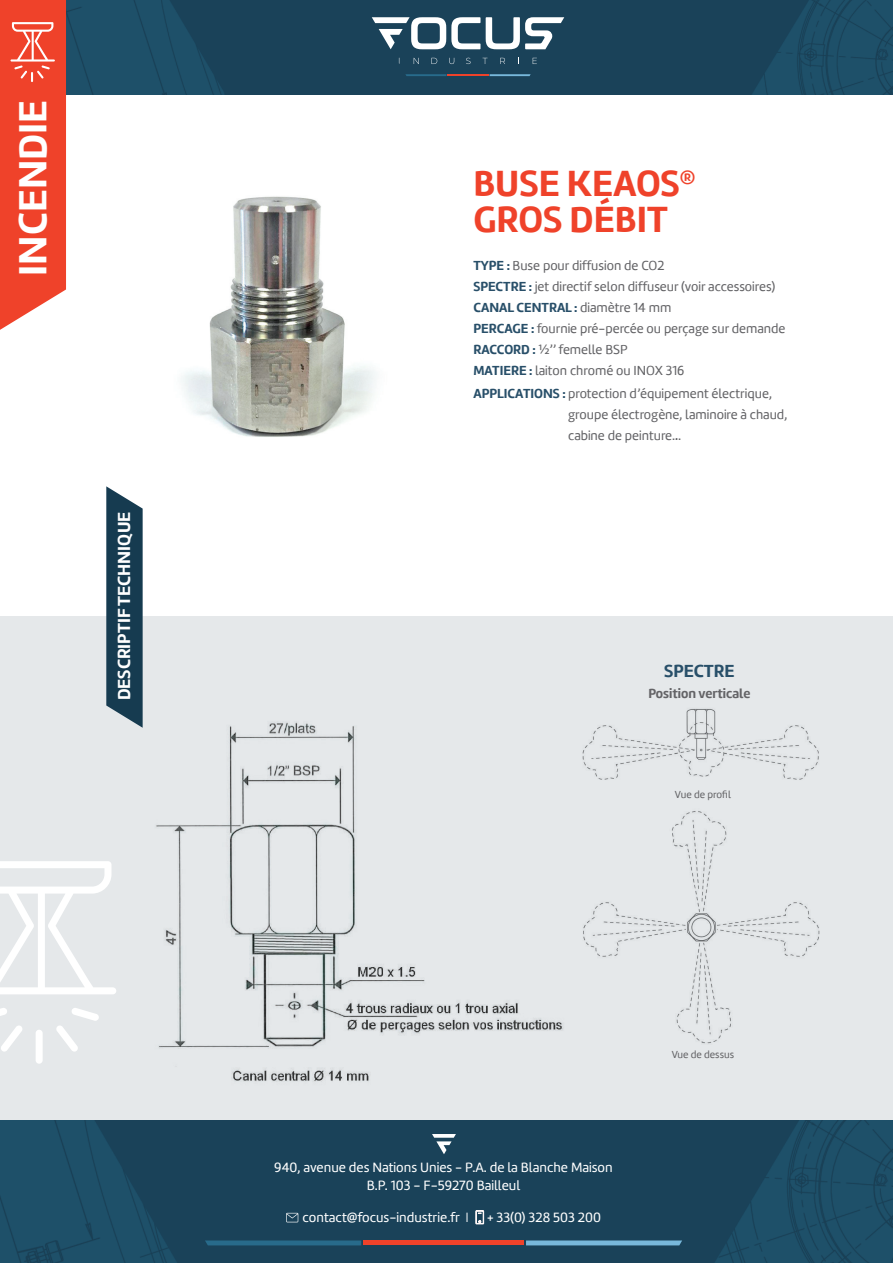
<style>
.page{position:relative;width:893px;height:1263px;background:#fff}
.page>*{position:absolute;margin:0;border:0;box-sizing:border-box;transform-origin:0 0}
.t1{font:40.5px "Amelia Basic Bold";color:#fff}
.t2{font:37.5px/36px "Amelia Basic Bold";color:#ef422a}
.t3{font:18px "Amelia Basic Bold";color:#fff}
.t4{font:18px "Amelia Basic Bold";color:#284f69}
.t5{font:13.95px/18px "Amelia Basic";color:#fff;text-align:center}
.t6{font:13.5px/21px "Amelia Basic";color:#636366}
.t7{font:13.5px "Amelia Basic Bold";color:#284f69}
.t8{font:13.5px "Amelia Basic Bold";color:#636366}
.t9{font:10.5px "Amelia Basic";color:#636366}
.s1{font-family:"Amelia Basic Bold";color:#284f69}
.s2{font-family:"Amelia Basic";color:#636366}
.s3{font-family:"Amelia Basic Light"}
</style>
<div class="page">
<div style="left:0;top:617px;width:893px;height:509px;background:#e5e8ea"></div>
<img style="left:66px;top:0;width:827px;height:95px">
<img style="left:0;top:1121px;width:893px;height:142px">
<svg style="left:372px;top:17px;width:108px;height:32px"></svg>
<svg style="left:414px;top:58px;width:5px;height:6px"></svg>
<svg style="left:431px;top:58px;width:6px;height:6px"></svg>
<svg style="left:449px;top:58px;width:5px;height:6px"></svg>
<svg style="left:466px;top:58px;width:5px;height:6px"></svg>
<svg style="left:483px;top:58px;width:4px;height:6px"></svg>
<svg style="left:500px;top:58px;width:5px;height:6px"></svg>
<svg style="left:533px;top:58px;width:4px;height:6px"></svg>
<svg style="left:405px;top:74px;width:42px;height:2px"></svg>
<hr style="left:447px;top:74px;width:42px;height:2px;background:#ef422a">
<svg style="left:490px;top:74px;width:41px;height:2px"></svg>
<svg style="left:486px;top:17px;width:78px;height:32px"></svg>
<svg style="left:476px;top:1210px;width:8px;height:14px"></svg>
<svg style="left:286px;top:1213px;width:12px;height:9px"></svg>
<svg style="left:205px;top:1240px;width:156px;height:5px"></svg>
<div style="left:364px;top:1240px;width:160px;height:5px;background:#ef422a"></div>
<svg style="left:526px;top:1240px;width:156px;height:5px"></svg>
<svg style="left:432px;top:1134px;width:24px;height:20px"></svg>
<svg style="left:0;top:861px;width:97px;height:133px"></svg>
<div style="left:36px;top:1030px;width:7px;height:34px;background:#fff;border-radius:4px"></div>
<svg style="left:56px;top:1008px;width:41px;height:43px"></svg>
<svg style="left:0;top:1008px;width:22px;height:43px"></svg>
<svg style="left:0;top:0;width:66px;height:330px;background:#f0523c"></svg>
<svg style="left:106px;top:486px;width:37px;height:217px;background:#26485c"></svg>
<img style="left:181px;top:196px;width:196px;height:241px">
<img style="left:97px;top:703px;width:452px;height:379px">
<img style="left:549px;top:708px;width:271px;height:336px">
<h1 class="t1" style="left:9px;top:276px;width:178px;rotate:-90deg">INCENDIE</h1>
<h3 class="t3" style="left:113px;top:700px;width:190px;rotate:-90deg">DESCRIPTIF TECHNIQUE</h3>
<h2 class="t2" style="left:473px;top:166px;width:224px">BUSE KEAOS<sup>®<br></sup>GROS DÉBIT</h2>
<p class="t6" style="left:473px;top:255px;width:303px"><span class="s1">TYPE :</span> Buse pour diffusion de CO2<br><span class="s1">SPECTRE :</span> jet directif selon diffuseur (voir accessoires)</p>
<p class="t7" style="left:473px;top:300px;width:199px">CANAL CENTRAL : <span class="s2">diamètre 14 mm</span></p>
<p class="t6" style="left:473px;top:318px;width:314px"><span class="s1">PERCAGE :</span> fournie pré-percée ou perçage sur demande<br><span class="s1">RACCORD :</span> ¾’’ femelle BSP<br><span class="s1">MATIERE :</span> laiton chromé ou INOX 316</p>
<p class="t6" style="left:568px;top:383px;width:221px;text-indent:-95px"><span class="s1">APPLICATIONS :</span> protection d’équipement électrique, groupe électrogène, laminoire à chaud, cabine de peinture…</p>
<h3 class="t4" style="left:664px;top:660px;width:72px">SPECTRE</h3>
<p class="t8" style="left:648px;top:685px;width:104px">Position verticale</p>
<p class="t9" style="left:675px;top:789px;width:58px">Vue de profil</p>
<p class="t5" style="left:274px;top:1159px;width:340px">940, avenue des Nations Unies - P.A. de la Blanche Maison<br>B.P. 103 - F-59270 Bailleul</p>
<p class="t5" style="left:303px;top:1208px;width:168px">contact@focus-industrie.fr <span class="s3">I</span></p>
<p class="t5" style="left:487px;top:1208px;width:115px">+ 33(0) 328 503 200</p>
<p class="t9" style="left:672px;top:1049px;width:64px">Vue de dessus</p>
</div>
